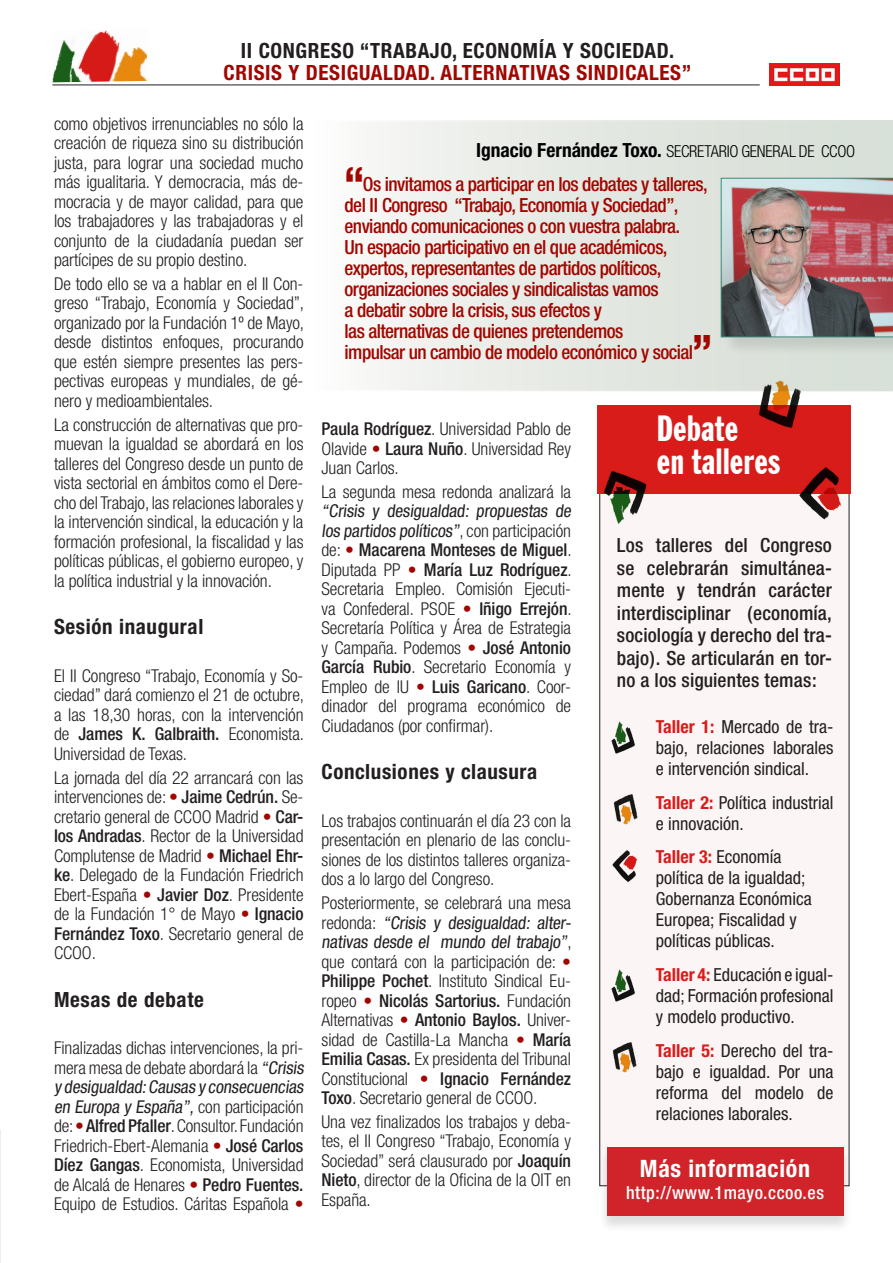
<style>
.page{position:relative;width:893px;height:1263px;background:#fff}
.page>*{position:absolute;margin:0;border:0;box-sizing:border-box;transform-origin:0 0}
.Entradillas{font:extra-condensed 36.3px "Franklin Gothic BT";color:#fff}
.Entradillas-2{font:700 condensed 24px "Helvetica Neue";letter-spacing:.03em;color:#fff}
.Entradillas-3{font:700 condensed 21px "Helvetica Neue";letter-spacing:.03em;color:#231f20}
.Entradillas-4{font:700 condensed 21px "Helvetica Neue";letter-spacing:.03em;color:#a20600}
.Titulares-columnas{font:500 condensed 19.5px "Helvetica Neue";letter-spacing:-.03em;color:#a20600}
.t1{font:500 condensed 19.5px/22.5px "Helvetica Neue";letter-spacing:.005em;color:#231f20;text-align:justify}
.Entradillas-5{font:condensed 18px/21px "Helvetica Neue";color:#231f20;text-align:justify}
.Entradillas-6{font:500 condensed 18px "Helvetica Neue";letter-spacing:.03em;color:#fff}
.Entradillas-7{font:300 condensed 17.7px/19.5px "Helvetica Neue";letter-spacing:-.005em;color:#231f20;text-align:justify}
.Texti_box{font:300 condensed 16.5px "Helvetica Neue";letter-spacing:-.015em;color:#000}
.s1{font-weight:500}
.s2{color:#a20600}
.s3{font-weight:400}
.s4{font-weight:700;font-size:19.5px}
.s5{font-weight:800;font-size:42px}
.s6{font-weight:700;color:#d81c1a}
</style>
<div class="page">
<img style="left:770px;top:64px;width:70px;height:21px">
<hr style="left:52px;top:85px;width:708px;height:1px;background:#231f20">
<svg style="left:0;top:1130px;width:1px;height:133px"></svg>
<svg style="left:376px;top:120px;width:517px;height:271px"></svg>
<div style="left:722px;top:180px;width:171px;height:177px;background:#231f20;opacity:.12"></div>
<img style="left:721px;top:178px;width:172px;height:159px">
<img style="left:52px;top:30px;width:95px;height:52px">
<div style="left:600px;top:463px;width:249px;height:723px;background:#fbf5f5"></div>
<img style="left:611px;top:721px;width:24px;height:33px">
<img style="left:613px;top:794px;width:25px;height:31px">
<img style="left:612px;top:850px;width:26px;height:32px">
<img style="left:612px;top:1042px;width:25px;height:31px">
<img style="left:611px;top:969px;width:24px;height:33px">
<div style="left:597px;top:405px;width:253px;height:89px;background:#d81c1a"></div>
<img style="left:799px;top:462px;width:52px;height:58px">
<img style="left:599px;top:471px;width:48px;height:53px">
<img style="left:755px;top:375px;width:61px;height:53px">
<div style="left:597px;top:1146px;width:256px;height:89px;background:#231f20;opacity:.15"></div>
<div style="left:607px;top:1148px;width:236px;height:68px;background:#d1232a"></div>
<p class="Entradillas-3" style="left:241px;top:37px;width:435px">II CONGRESO “TRABAJO, ECONOMÍA Y SOCIEDAD.</p>
<p class="Entradillas-4" style="left:223px;top:60px;width:470px">CRISIS Y DESIGUALDAD. ALTERNATIVAS SINDICALES”</p>
<p class="Entradillas-7" style="left:54px;top:114px;width:251px">como objetivos irrenunciables no sólo la creación de riqueza sino su distribución justa, para lograr una sociedad mucho más igualitaria. Y democracia, más de&shy;mocracia y de mayor calidad, para que los trabajadores y las trabajadoras y el conjunto de la ciudadanía puedan ser partícipes de su propio destino.</p>
<p class="Entradillas-7" style="left:54px;top:274px;width:252px">De todo ello se va a hablar en el II Con&shy;greso “Trabajo, Economía y Sociedad”, organizado por la Fundación 1º de Mayo, desde distintos enfoques, procurando que estén siempre presentes las pers&shy;pectivas europeas y mundiales, de gé&shy;nero y medioambientales.</p>
<p class="Entradillas-7" style="left:54px;top:415px;width:251px">La construcción de alternativas que pro&shy;muevan la igualdad se abordará en los talleres del Congreso desde un punto de vista sectorial en ámbitos como el Dere&shy;cho del Trabajo, las relaciones laborales y la intervención sindical, la educación y la formación profesional, la fiscalidad y las políticas públicas, el gobierno europeo, y la política industrial y la innovación.</p>
<p class="Entradillas-3" style="left:54px;top:614px;width:151px">Sesión inaugural</p>
<p class="Entradillas-7" style="left:54px;top:666px;width:252px">El II Congreso “Trabajo, Economía y So&shy;ciedad” dará comienzo el 21 de octubre, a las 18,30 horas, con la intervención de <span class="s1">James K. Galbraith.</span> Economista.<br>Universidad de Texas.</p>
<p class="Entradillas-7" style="left:54px;top:767px;width:251px">La jornada del día 22 arrancará con las intervenciones de: <span class="s2">•</span> <span class="s1">Jaime Cedrún.</span> Se&shy;cretario general de CCOO Madrid <span class="s2">•</span> <span class="s1">Car&shy;los Andradas</span>. Rector de la Universidad Complutense de Madrid <span class="s2">•</span> <span class="s1">Michael Ehr&shy;ke</span>. Delegado de la Fundación Friedrich Ebert-España <span class="s2">•</span> <span class="s1">Javier Doz</span>. Presidente de la Fundación 1° de Mayo <span class="s2">•</span> <span class="s1">Ignacio Fernández Toxo</span>. Secretario general de CCOO.</p>
<p class="Entradillas-3" style="left:54px;top:986px;width:151px">Mesas de debate</p>
<p class="Entradillas-7" style="left:54px;top:1038px;width:254px;text-align:left">Finalizadas dichas intervenciones, la pri&shy;mera mesa de debate abordará la <span class="s3">“Crisis y desigualdad:Causas y consecuencias en Europa y España”,</span> con participación de: <span class="s2">•</span><span class="s1">Alfred Pfaller</span>. Consultor. Fundación Friedrich-Ebert-Alemania <span class="s2">•</span> <span class="s1">José Carlos Díez Gangas</span>. Economista, Universidad de Alcalá de Henares <span class="s2">•</span> <span class="s1">Pedro Fuentes.<br></span>Equipo de Estudios. Cáritas Española <span class="s2">•</span></p>
<p class="Texti_box" style="left:476px;top:142px;width:380px"><span class="s4">Ignacio Fernández Toxo.</span> SECRETARIO GENERAL DE CCOO</p>
<p class="Titulares-columnas" style="left:345px;top:173px;width:365px"><span class="s5">“</span>Os invitamos a participar en los debates y talleres,</p>
<p class="Titulares-columnas" style="left:345px;top:194px;width:335px">del II Congreso “Trabajo, Economía y Sociedad”,</p>
<p class="Titulares-columnas" style="left:345px;top:215px;width:337px">enviando comunicaciones o con vuestra palabra.</p>
<p class="Titulares-columnas" style="left:345px;top:236px;width:324px">Un espacio participativo en el que académicos,</p>
<p class="Titulares-columnas" style="left:345px;top:257px;width:318px">expertos, representantes de partidos políticos,</p>
<p class="Titulares-columnas" style="left:345px;top:278px;width:315px">organizaciones sociales y sindicalistas vamos</p>
<p class="Titulares-columnas" style="left:345px;top:299px;width:259px">a debatir sobre la crisis, sus efectos y</p>
<p class="Titulares-columnas" style="left:345px;top:320px;width:280px">las alternativas de quienes pretendemos</p>
<p class="Titulares-columnas" style="left:345px;top:341px;width:369px">impulsar un cambio de modelo económico y social<span class="s5">”</span></p>
<p class="Entradillas-7" style="left:322px;top:419px;width:251px"><span class="s1">Paula Rodríguez</span>. Universidad Pablo de Olavide <span class="s2">•</span> <span class="s1">Laura Nuño</span>. Universidad Rey Juan Carlos.</p>
<p class="Entradillas-7" style="left:322px;top:482px;width:254px;text-align:left">La segunda mesa redonda analizará la <span class="s3">“Crisis y desigualdad: propuestas de los partidos políticos”</span>, con participación de: <span class="s2">•</span> <span class="s1">Macarena Monteses de Miguel</span>.<br>Diputada PP <span class="s2">•</span> <span class="s1">María Luz Rodríguez</span>.<br>Secretaria Empleo. Comisión Ejecuti&shy;va Confederal. PSOE <span class="s2">•</span> <span class="s1">Iñigo Errejón</span>.<br>Secretaría Política y Área de Estrategia y Campaña. Podemos <span class="s2">•</span> <span class="s1">José Antonio García Rubio</span>. Secretario Economía y Empleo de IU <span class="s2">•</span> <span class="s1">Luis Garicano</span>. Coor&shy;dinador del programa económico de Ciudadanos (por confirmar).</p>
<p class="Entradillas-3" style="left:322px;top:759px;width:217px">Conclusiones y clausura</p>
<p class="Entradillas-7" style="left:322px;top:811px;width:251px">Los trabajos continuarán el día 23 con la presentación en plenario de las conclu&shy;siones de los distintos talleres organiza&shy;dos a lo largo del Congreso.</p>
<p class="Entradillas-7" style="left:322px;top:893px;width:253px;text-align:left">Posteriormente, se celebrará una mesa redonda: <span class="s3">“Crisis y desigualdad: alter&shy;nativas desde el mundo del trabajo”</span>, que contará con la participación de: <span class="s2">• </span><span class="s1">Philippe Pochet</span>. Instituto Sindical Eu&shy;ropeo <span class="s2">•</span> <span class="s1">Nicolás Sartorius.</span> Fundación Alternativas <span class="s2">•</span> <span class="s1">Antonio Baylos.</span> Univer&shy;sidad de Castilla-La Mancha <span class="s2">•</span> <span class="s1">María Emilia Casas.</span> Ex presidenta del Tribunal Constitucional <span class="s2">•</span> <span class="s1">Ignacio Fernández Toxo</span>. Secretario general de CCOO.</p>
<p class="Entradillas-7" style="left:322px;top:1112px;width:251px">Una vez finalizados los trabajos y deba&shy;tes, el II Congreso “Trabajo, Economía y Sociedad” será clausurado por <span class="s1">Joaquín Nieto</span>, director de la Oficina de la OIT en España.</p>
<p class="Entradillas" style="left:657px;top:407px;width:83px">Debate</p>
<p class="Entradillas" style="left:657px;top:440px;width:126px">en talleres</p>
<p class="t1" style="left:617px;top:534px;width:216px">Los talleres del Congreso se celebrarán simultánea&shy;mente y tendrán carácter interdisciplinar (economía, sociología y derecho del tra&shy;bajo). Se articularán en tor&shy;no a los siguientes temas:</p>
<p class="Entradillas-5" style="left:656px;top:716px;width:179px"><span class="s6">Taller 1:</span> Mercado de tra&shy;bajo, relaciones laborales e intervención sindical.</p>
<p class="Entradillas-5" style="left:656px;top:792px;width:179px"><span class="s6">Taller 2:</span> Política industrial e innovación.</p>
<p class="Entradillas-5" style="left:656px;top:846px;width:157px;text-align:left"><span class="s6">Taller 3:</span> Economía política de la igualdad;<br>Gobernanza Económica<br>Europea; Fiscalidad y políticas públicas.</p>
<p class="Entradillas-5" style="left:656px;top:964px;width:179px"><span class="s6">Taller 4:</span> Educación e igual&shy;dad; Formación profesional y modelo productivo.</p>
<p class="Entradillas-5" style="left:656px;top:1040px;width:179px"><span class="s6">Taller 5:</span> Derecho del tra&shy;bajo e igualdad. Por una reforma del modelo de relaciones laborales.</p>
<p class="Entradillas-2" style="left:640px;top:1154px;width:172px">Más información</p>
<p class="Entradillas-6" style="left:626px;top:1182px;width:199px">http://www.1mayo.ccoo.es</p>
</div>
